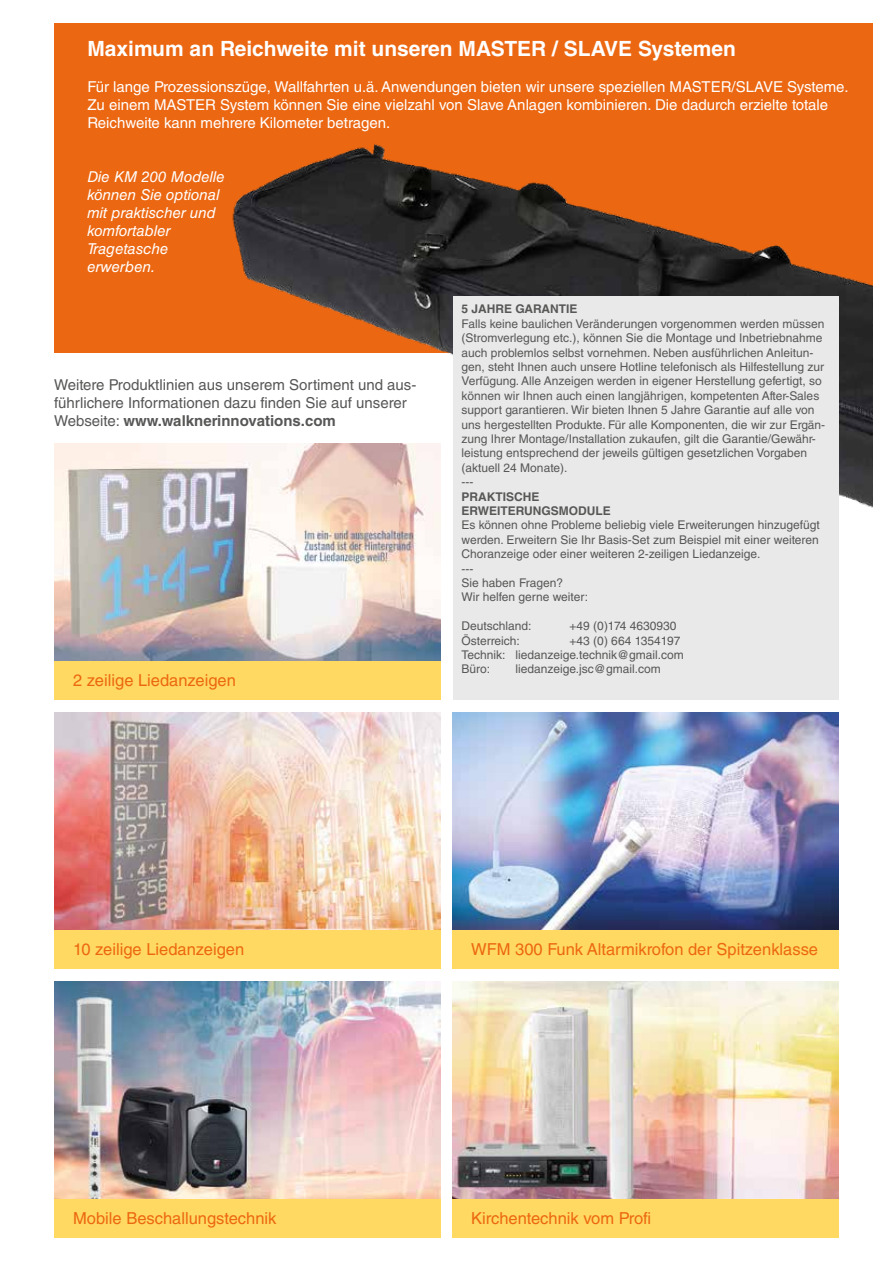
<style>
.page{position:relative;width:893px;height:1263px;background:#fff}
.page>*{position:absolute;margin:0;border:0;box-sizing:border-box;transform-origin:0 0}
.t1{font:700 21px "Helvetica LT Std";color:#fff}
.t2{font:16.5px "Helvetica LT Std";color:#ec6711}
.t3{font:15px/18px "Helvetica LT Std";color:#fff}
.t4{font:15px/18px "Helvetica LT Std";color:#575756}
.t5{font:italic 15px/18px "Helvetica LT Std";color:#fff}
.t6{font:12px/14.4px "Helvetica LT Std";color:#575756}
.t7{font:700 12px/14.4px "Helvetica LT Std";color:#575756}
.s1{font-weight:700}
</style>
<div class="page">
<div style="left:54px;top:24px;width:818px;height:329px;background:#ec6711"></div>
<img style="left:232px;top:144px;width:640px;height:364px">
<div style="left:453px;top:296px;width:386px;height:404px;background:#e9e9e9"></div>
<img style="left:54px;top:712px;width:387px;height:218px">
<img style="left:54px;top:443px;width:387px;height:218px">
<img style="left:54px;top:981px;width:387px;height:218px">
<img style="left:452px;top:712px;width:387px;height:218px">
<img style="left:452px;top:981px;width:387px;height:218px">
<div style="left:54px;top:930px;width:387px;height:38px;background:#ffd962"></div>
<div style="left:54px;top:661px;width:387px;height:39px;background:#ffd962"></div>
<div style="left:54px;top:1199px;width:387px;height:38px;background:#ffd962"></div>
<div style="left:452px;top:930px;width:387px;height:38px;background:#ffd962"></div>
<div style="left:452px;top:1199px;width:387px;height:39px;background:#ffd962"></div>
<h1 class="t1" style="left:87px;top:36px;width:650px">Maximum an Reichweite mit unseren MASTER / SLAVE Systemen</h1>
<p class="t3" style="left:87px;top:77px;width:763px">Für lange Prozessionszüge, Wallfahrten u.ä. Anwendungen bieten wir unsere speziellen MASTER/SLAVE Systeme.<br>Zu einem MASTER System können Sie eine vielzahl von Slave Anlagen kombinieren. Die dadurch erzielte totale<br>Reichweite kann mehrere Kilometer betragen.</p>
<p class="t5" style="left:87px;top:167px;width:139px">Die KM 200 Modelle können Sie optional mit praktischer und komfortabler<br>Tragetasche erwerben.</p>
<p class="t7" style="left:462px;top:302px;width:117px">5 JAHRE GARANTIE</p>
<p class="t6" style="left:462px;top:316px;width:365px">Falls keine baulichen Veränderungen vorgenommen werden müssen (Stromverlegung etc.), können Sie die Montage und Inbetriebnahme auch problemlos selbst vornehmen. Neben ausführlichen Anleitun&shy;gen, steht Ihnen auch unsere Hotline telefonisch als Hilfestellung zur Verfügung. Alle Anzeigen werden in eigener Herstellung gefertigt, so können wir Ihnen auch einen langjährigen, kompetenten After-Sales support garantieren. Wir bieten Ihnen 5 Jahre Garantie auf alle von uns hergestellten Produkte. Für alle Komponenten, die wir zur Ergän&shy;zung Ihrer Montage/Installation zukaufen, gilt die Garantie/Gewähr&shy;leistung entsprechend der jeweils gültigen gesetzlichen Vorgaben (aktuell 24 Monate).<br>---</p>
<p class="t7" style="left:462px;top:489px;width:151px">PRAKTISCHE<br>ERWEITERUNGSMODULE</p>
<p class="t6" style="left:462px;top:518px;width:360px">Es können ohne Probleme beliebig viele Erweiterungen hinzugefügt werden. Erweitern Sie Ihr Basis-Set zum Beispiel mit einer weiteren Choranzeige oder einer weiteren 2-zeiligen Liedanzeige.<br>---<br>Sie haben Fragen?<br>Wir helfen gerne weiter:</p>
<p class="t6" style="left:462px;top:619px;width:72px">Deutschland:</p>
<p class="t6" style="left:570px;top:619px;width:108px">+49 (0)174 4630930</p>
<p class="t6" style="left:462px;top:633px;width:60px">Österreich:</p>
<p class="t4" style="left:54px;top:376px;width:364px">Weitere Produktlinien aus unserem Sortiment und aus&shy;führlichere Informationen dazu finden Sie auf unserer<br>Webseite: <span class="s1">www.walknerinnovations.com</span></p>
<p class="t6" style="left:462px;top:633px;width:224px;text-indent:108px">+43 (0) 664 1354197<br>Technik: liedanzeige.technik@gmail.com<br>Büro:</p>
<p class="t6" style="left:516px;top:662px;width:147px">liedanzeige.jsc@gmail.com</p>
<h2 class="t2" style="left:73px;top:670px;width:164px">2 zeilige Liedanzeigen</h2>
<h2 class="t2" style="left:73px;top:939px;width:173px">10 zeilige Liedanzeigen</h2>
<h2 class="t2" style="left:73px;top:1208px;width:205px">Mobile Beschallungstechnik</h2>
<h2 class="t2" style="left:471px;top:939px;width:348px">WFM 300 Funk Altarmikrofon der Spitzenklasse</h2>
<h2 class="t2" style="left:471px;top:1208px;width:181px">Kirchentechnik vom Profi</h2>
</div>
